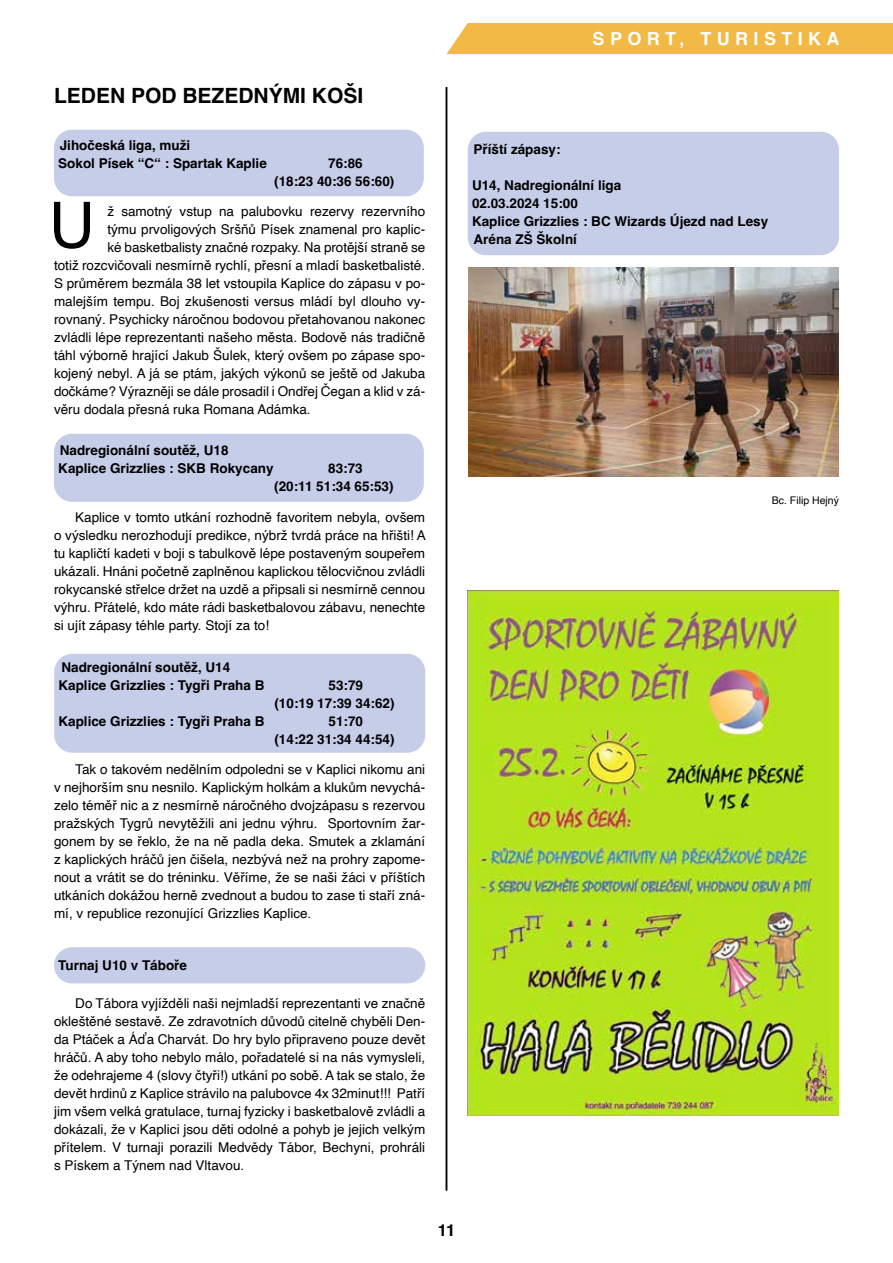
<style>
.page{position:relative;width:893px;height:1263px;background:#fff}
.page>*{position:absolute;margin:0;border:0;box-sizing:border-box;transform-origin:0 0}
.t1{font:63.75px "Helvetica";color:#000}
.t2{font:700 21px "Helvetica";color:#000}
.t3{font:700 18px "Helvetica";letter-spacing:.3em;color:#fff}
.t4{font:700 16.5px "Helvetica";color:#000}
.t5{font:13.5px/18px "Helvetica";color:#000;text-align:justify}
.t6{font:700 13.5px/18px "Helvetica";color:#000}
.t7{font:10.5px "Helvetica";color:#000}
</style>
<div class="page">
<div style="left:446px;top:23px;width:447px;height:31px;background:#f2b944"></div>
<hr style="left:446px;top:87px;width:1px;height:1103px;background:#000">
<div style="left:54px;top:130px;width:370px;height:66px;background:#c6cde9;border-radius:18px"></div>
<div style="left:54px;top:434px;width:370px;height:68px;background:#c6cde9;border-radius:18px"></div>
<div style="left:54px;top:654px;width:371px;height:99px;background:#c6cde9;border-radius:18px"></div>
<div style="left:468px;top:132px;width:371px;height:123px;background:#c6cde9;border-radius:18px"></div>
<div style="left:54px;top:947px;width:371px;height:36px;background:#c6cde9;border-radius:18px"></div>
<img style="left:469px;top:268px;width:370px;height:208px">
<img style="left:467px;top:591px;width:372px;height:525px">
<h2 class="t2" style="left:54px;top:83px;width:311px">LEDEN POD BEZEDNÝMI KOŠI</h2>
<p class="t6" style="left:58px;top:138px;width:210px">Jihočeská liga, muži<br>Sokol Písek “C“ : Spartak Kaplie</p>
<p class="t6" style="left:274px;top:156px;width:122px;text-indent:54px">76:86 (18:23 40:36 56:60)</p>
<h1 class="t1" style="left:49px;top:176px;width:47px">U</h1>
<p class="t5" style="left:107px;top:203px;width:319px">ž samotný vstup na palubovku rezervy rezervního</p>
<p class="t5" style="left:107px;top:221px;width:319px">týmu prvoligových Sršňů Písek znamenal pro kaplic-</p>
<p class="t5" style="left:107px;top:239px;width:319px">ké basketbalisty značné rozpaky. Na protější straně se</p>
<p class="t5" style="left:54px;top:257px;width:373px">totiž rozcvičovali nesmírně rychlí, přesní a mladí basketbalisté.</p>
<p class="t5" style="left:54px;top:275px;width:373px">S průměrem bezmála 38 let vstoupila Kaplice do zápasu v po-</p>
<p class="t5" style="left:54px;top:293px;width:373px">malejším tempu. Boj zkušenosti versus mládí byl dlouho vy-</p>
<p class="t5" style="left:54px;top:311px;width:373px">rovnaný. Psychicky náročnou bodovou přetahovanou nakonec</p>
<p class="t5" style="left:54px;top:329px;width:373px">zvládli lépe reprezentanti našeho města. Bodově nás tradičně</p>
<p class="t5" style="left:54px;top:347px;width:373px">táhl výborně hrající Jakub Šulek, který ovšem po zápase spo-</p>
<p class="t5" style="left:54px;top:365px;width:373px">kojený nebyl. A já se ptám, jakých výkonů se ještě od Jakuba</p>
<p class="t5" style="left:54px;top:383px;width:373px">dočkáme? Výrazněji se dále prosadil i Ondřej Čegan a klid v zá-</p>
<p class="t5" style="left:54px;top:401px;width:258px">věru dodala přesná ruka Romana Adámka.</p>
<p class="t6" style="left:58px;top:443px;width:217px">Nadregionální soutěž, U18<br>Kaplice Grizzlies : SKB Rokycany</p>
<p class="t6" style="left:274px;top:461px;width:121px;text-indent:54px">83:73 (20:11 51:34 65:53)</p>
<p class="t5" style="left:54px;top:509px;width:373px;text-indent:21px">Kaplice v tomto utkání rozhodně favoritem nebyla, ovšem o výsledku nerozhodují predikce, nýbrž tvrdá práce na hřišti! A tu kapličtí kadeti v boji s tabulkově lépe postaveným soupeřem ukázali. Hnáni početně zaplněnou kaplickou tělocvičnou zvládli rokycanské střelce držet na uzdě a připsali si nesmírně cennou výhru. Přátelé, kdo máte rádi basketbalovou zábavu, nenechte si ujít zápasy téhle party. Stojí za to!</p>
<p class="t6" style="left:58px;top:660px;width:208px">Nadregionální soutěž, U14<br>Kaplice Grizzlies : Tygři Praha B</p>
<p class="t6" style="left:274px;top:678px;width:122px;text-indent:54px">53:79 (10:19 17:39 34:62)</p>
<p class="t6" style="left:58px;top:714px;width:208px">Kaplice Grizzlies : Tygři Praha B</p>
<p class="t6" style="left:274px;top:714px;width:122px;text-indent:54px">51:70 (14:22 31:34 44:54)</p>
<p class="t5" style="left:54px;top:761px;width:373px;text-indent:21px">Tak o takovém nedělním odpoledni se v Kaplici nikomu ani v nejhorším snu nesnilo. Kaplickým holkám a klukům nevychá&shy;zelo téměř nic a z nesmírně náročného dvojzápasu s rezervou pražských Tygrů nevytěžili ani jednu výhru. Sportovním žar&shy;gonem by se řeklo, že na ně padla deka. Smutek a zklamání z kaplických hráčů jen čišela, nezbývá než na prohry zapome&shy;nout a vrátit se do tréninku. Věříme, že se naši žáci v příštích utkáních dokážou herně zvednout a budou to zase ti staří zná&shy;mí, v republice rezonující Grizzlies Kaplice.</p>
<p class="t6" style="left:58px;top:958px;width:130px">Turnaj U10 v Táboře</p>
<p class="t5" style="left:54px;top:995px;width:373px;text-indent:21px">Do Tábora vyjížděli naši nejmladší reprezentanti ve značně okleštěné sestavě. Ze zdravotních důvodů citelně chyběli Den&shy;da Ptáček a Áďa Charvát. Do hry bylo připraveno pouze devět hráčů. A aby toho nebylo málo, pořadatelé si na nás vymysleli, že odehrajeme 4 (slovy čtyři!) utkání po sobě. A tak se stalo, že devět hrdinů z Kaplice strávilo na palubovce 4x 32minut!!! Patří jim všem velká gratulace, turnaj fyzicky i basketbalově zvládli a dokázali, že v Kaplici jsou děti odolné a pohyb je jejich velkým přítelem. V turnaji porazili Medvědy Tábor, Bechyni, prohráli s Pískem a Týnem nad Vltavou.</p>
<h3 class="t3" style="left:593px;top:28px;width:249px">SPORT, TURISTIKA</h3>
<p class="t6" style="left:473px;top:141px;width:89px">Příští zápasy:</p>
<p class="t6" style="left:472px;top:177px;width:298px">U14, Nadregionální liga<br>02.03.2024 15:00<br>Kaplice Grizzlies : BC Wizards Újezd nad Lesy<br>Aréna ZŠ Školní</p>
<p class="t7" style="left:772px;top:492px;width:69px">Bc. Filip Hejný</p>
<p class="t4" style="left:438px;top:1220px;width:19px">11</p>
</div>
